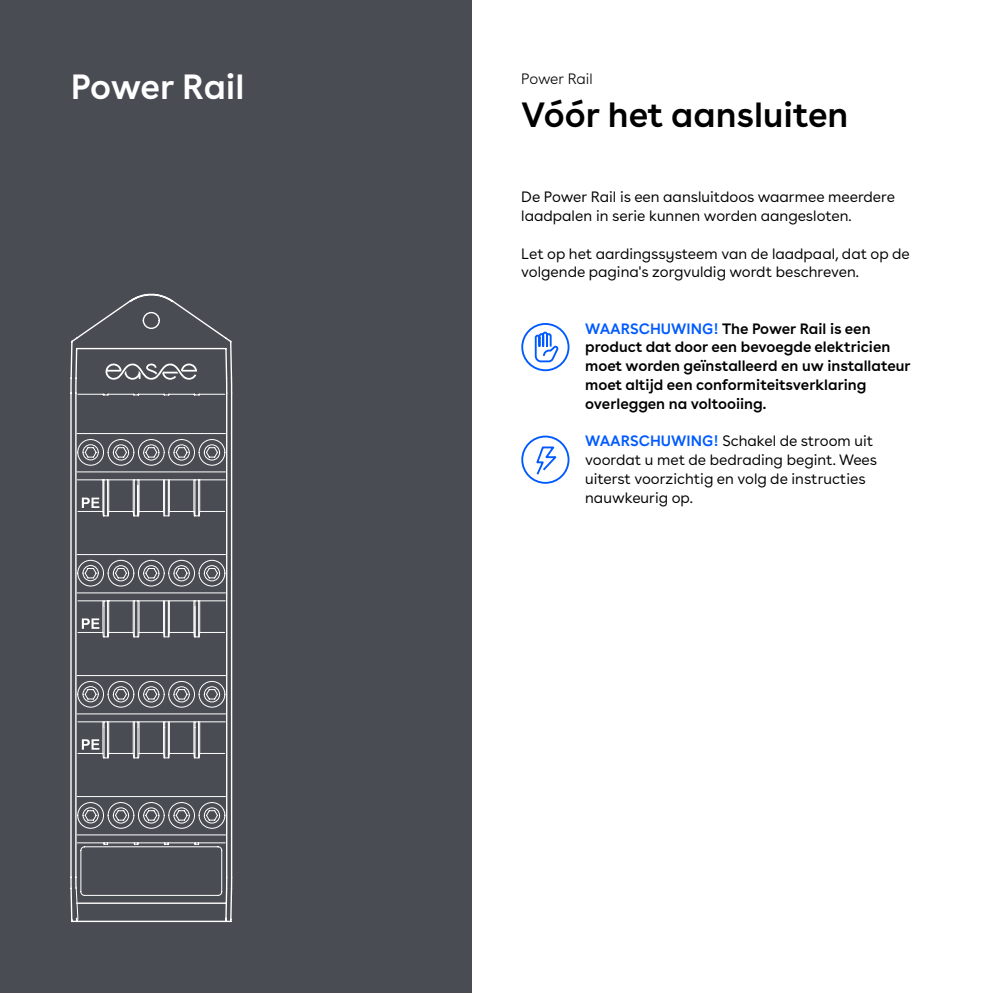
<style>
.page{position:relative;width:993px;height:993px;background:#fff}
.page>*{position:absolute;margin:0;border:0;box-sizing:border-box;transform-origin:0 0}
.t1{font:600 35px "Buenos Aires";color:#000}
.t2{font:600 35px "Buenos Aires";letter-spacing:-.01em;color:#fff}
.t3{font:15px/18.8px "Buenos Aires";color:#000}
.t4{font:600 15px/18.8px "Buenos Aires";color:#000}
.t5{font:300 15px "Buenos Aires";letter-spacing:-.01em;color:#000}
.s1{color:#005aff}
.s2{font-weight:600;color:#005aff}
</style>
<div class="page">
<div style="left:0;top:0;width:471px;height:992px;background:#494d53"></div>
<svg style="left:70px;top:293px;width:163px;height:629px"></svg>
<svg style="left:76px;top:433px;width:150px;height:462px"></svg>
<svg style="left:77px;top:393px;width:149px;height:451px"></svg>
<svg style="left:77px;top:559px;width:148px;height:269px"></svg>
<svg style="left:534px;top:331px;width:25px;height:32px"></svg>
<div style="left:521px;top:323px;width:48px;height:48px;border:2px solid #005aff;border-radius:50%"></div>
<div style="left:521px;top:435px;width:48px;height:48px;border:2px solid #005aff;border-radius:50%"></div>
<svg style="left:536px;top:446px;width:21px;height:29px"></svg>
<h1 class="t2" style="left:71px;top:57px;width:175px">Power Rail</h1>
<p class="t5" style="left:521px;top:67px;width:73px">Power Rail</p>
<h1 class="t1" style="left:521px;top:86px;width:329px">Vóór het aansluiten</h1>
<p class="t3" style="left:521px;top:186px;width:375px">De Power Rail is een aansluitdoos waarmee meerdere laadpalen in serie kunnen worden aangesloten.</p>
<p class="t3" style="left:521px;top:242px;width:390px">Let op het aardingssysteem van de laadpaal, dat op de volgende pagina's zorgvuldig wordt beschreven.</p>
<p class="t4" style="left:585px;top:317px;width:327px"><span class="s1">WAARSCHUWING!</span> The Power Rail is een product dat door een bevoegde elektricien moet worden geïnstalleerd en uw installateur moet altijd een conformiteitsverklaring overleggen na voltooiing.</p>
<p class="t3" style="left:585px;top:430px;width:293px"><span class="s2">WAARSCHUWING!</span> Schakel de stroom uit voordat u met de bedrading begint. Wees uiterst voorzichtig en volg de instructies nauwkeurig op.</p>
</div>
